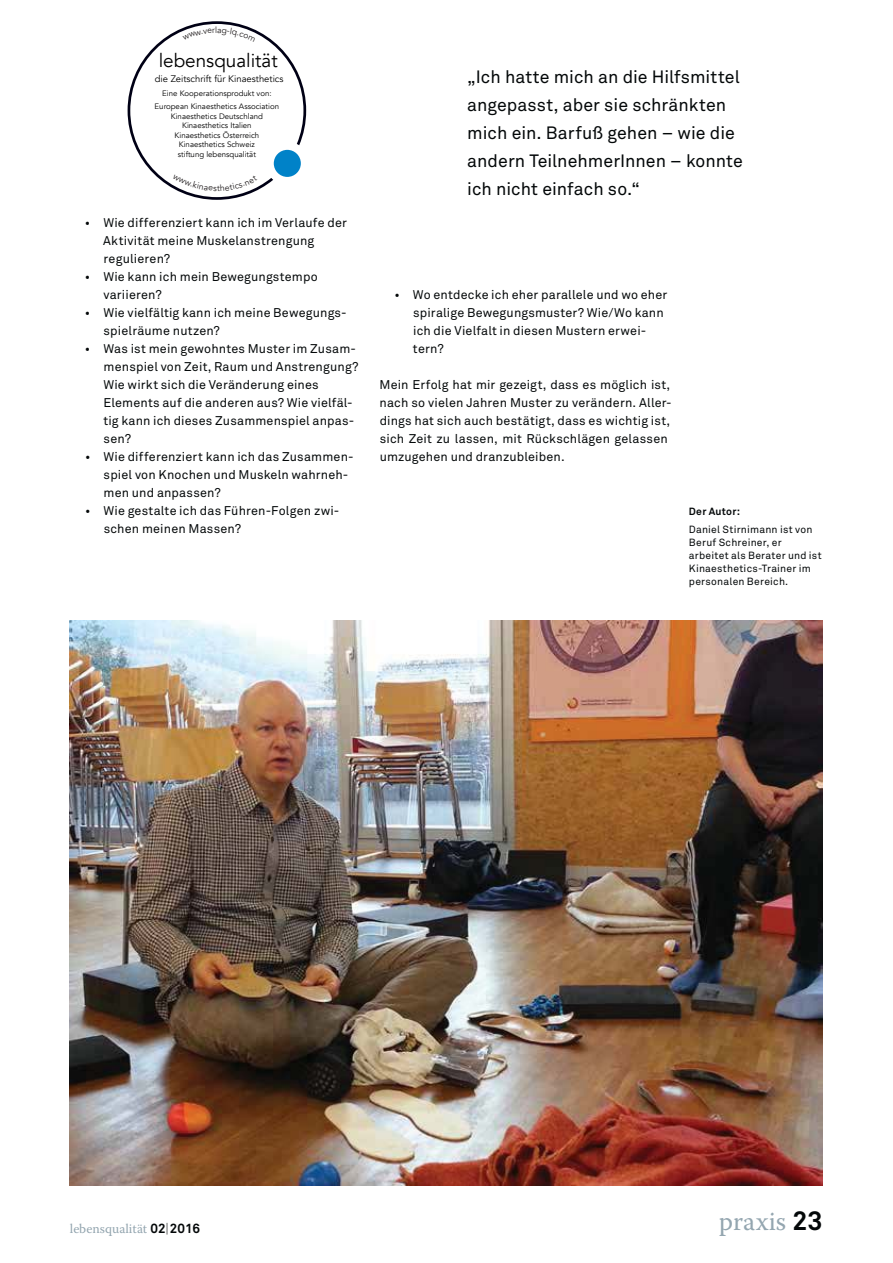
<style>
.page{position:relative;width:893px;height:1263px;background:#fff}
.page>*{position:absolute;margin:0;border:0;box-sizing:border-box;transform-origin:0 0}
.t1{font:26.55px "Warnock Pro";color:#94a6b0}
.t2{font:18.9px "Avenir LT Com";color:#000001}
.t3{font:17.7px/28px "Akkurat Pro";letter-spacing:.005em;color:#040809}
.t4{font:13.35px "Warnock Pro";color:#94a6b0}
.t5{font:12.6px/18px "Akkurat Pro";letter-spacing:.015em;color:#040809}
.t6{font:10.35px/13px "Akkurat Pro";letter-spacing:.025em;color:#040809}
.t7{font:700 10.35px "Akkurat Pro";letter-spacing:.025em;color:#040809}
.t8{font:9.45px "Avenir LT Com";color:#000}
.t9{font:7.8px/9.4px "Avenir LT Com";color:#000001;text-align:center}
.s1{font-family:"Akkurat Pro";font-weight:700;color:#040809}
.s2{font-family:"Akkurat Light Pro";color:#040809}
</style>
<div class="page">
<img style="left:70px;top:621px;width:753px;height:564px">
<svg style="left:128px;top:21px;width:178px;height:179px"></svg>
<h2 class="t2" style="left:159px;top:50px;width:120px">lebensqualität</h2>
<p class="t8" style="left:155px;top:73px;width:130px">die Zeitschrift für Kinaesthetics</p>
<p class="t9" style="left:155px;top:87px;width:126px;line-height:13.2px">Eine Kooperationsprodukt von:<br>European Kinaesthetics Association</p>
<p class="t9" style="left:171px;top:112px;width:94px">Kinaesthetics Deutschland<br>Kinaesthetics Italien<br>Kinaesthetics Österreich<br>Kinaesthetics Schweiz stiftung lebensqualität</p>
<p class="t5" style="left:103px;top:215px;width:245px;text-indent:-18px">• Wie differenziert kann ich im Verlaufe der<br>Aktivität meine Muskelanstrengung regulieren?</p>
<p class="t5" style="left:103px;top:269px;width:216px;text-indent:-19px">• Wie kann ich mein Bewegungstempo variieren?</p>
<p class="t5" style="left:104px;top:305px;width:245px;text-indent:-19px">• Wie vielfältig kann ich meine Bewegungs&shy;spielräume nutzen?</p>
<p class="t5" style="left:103px;top:341px;width:257px;text-indent:-18px">• Was ist mein gewohntes Muster im Zusam&shy;menspiel von Zeit, Raum und Anstrengung?<br>Wie wirkt sich die Veränderung eines Elements auf die anderen aus? Wie vielfäl&shy;tig kann ich dieses Zusammenspiel anpas&shy;sen?</p>
<p class="t5" style="left:104px;top:449px;width:252px;text-indent:-19px">• Wie differenziert kann ich das Zusammen&shy;spiel von Knochen und Muskeln wahrneh&shy;men und anpassen?</p>
<p class="t5" style="left:104px;top:503px;width:237px;text-indent:-19px">• Wie gestalte ich das Führen-Folgen zwi&shy;schen meinen Massen?</p>
<h3 class="t3" style="left:467px;top:64px;width:277px">„Ich hatte mich an die Hilfsmittel angepasst, aber sie schränkten mich ein. Barfuß gehen – wie die andern TeilnehmerInnen – konnte ich nicht einfach so.“</h3>
<p class="t5" style="left:413px;top:287px;width:256px;text-indent:-18px">• Wo entdecke ich eher parallele und wo eher spiralige Bewegungsmuster? Wie/Wo kann ich die Vielfalt in diesen Mustern erwei&shy;tern?</p>
<p class="t5" style="left:379px;top:377px;width:294px">Mein Erfolg hat mir gezeigt, dass es möglich ist, nach so vielen Jahren Muster zu verändern. Aller&shy;dings hat sich auch bestätigt, dass es wichtig ist, sich Zeit zu lassen, mit Rückschlägen gelassen umzugehen und dranzubleiben.</p>
<p class="t7" style="left:689px;top:507px;width:53px">Der Autor:</p>
<p class="t6" style="left:689px;top:524px;width:134px">Daniel Stirnimann ist von<br>Beruf Schreiner, er arbeitet als Berater und ist<br>Kinaesthetics-Trainer im personalen Bereich.</p>
<p class="t4" style="left:70px;top:1223px;width:132px">lebensqualität <span class="s1">02</span><span class="s2">|</span> <span class="s1">2016</span></p>
<h1 class="t1" style="left:719px;top:1211px;width:106px">praxis <span class="s1">23</span></h1>
</div>
